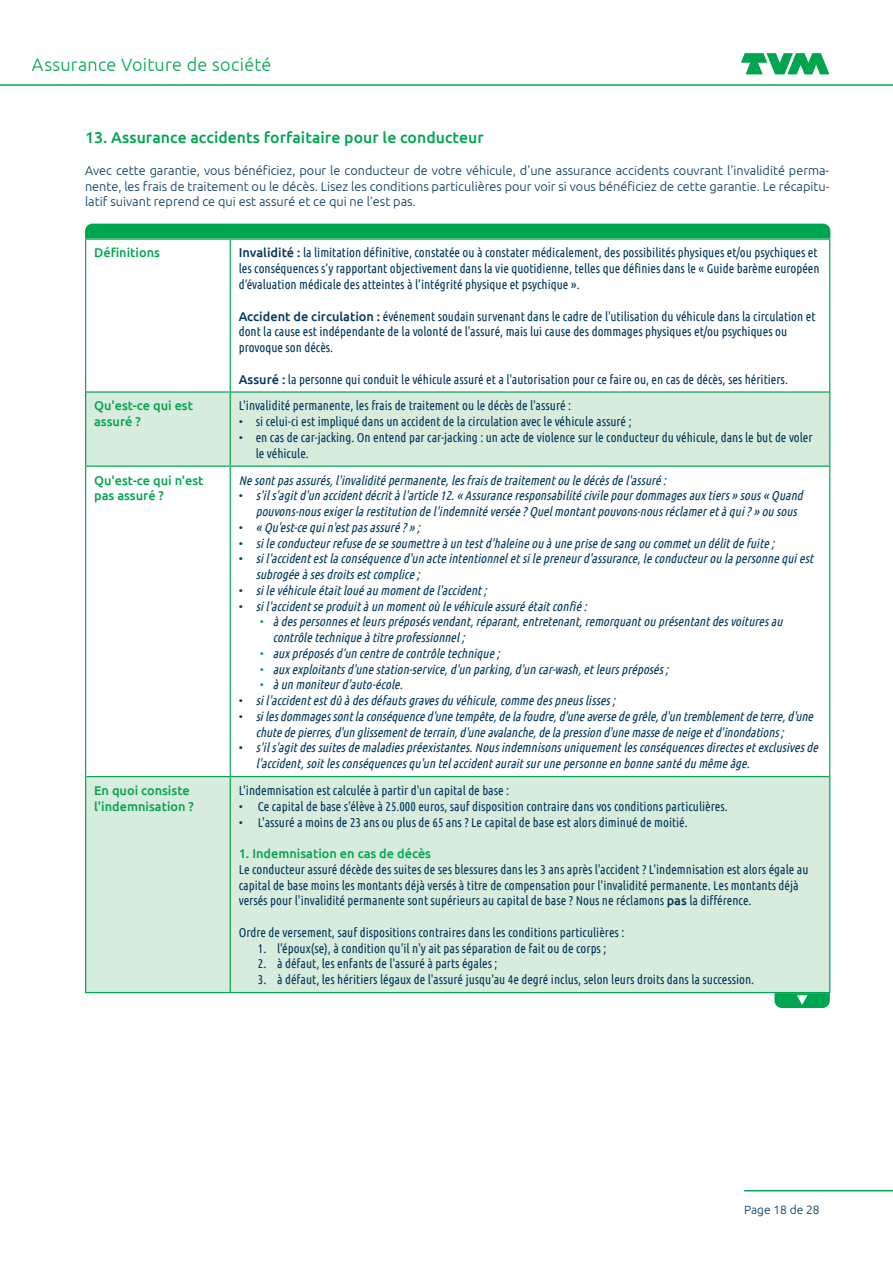
<style>
.page{position:relative;width:893px;height:1263px;background:#fff}
.page>*{position:absolute;margin:0;border:0;box-sizing:border-box;transform-origin:0 0}
.t1{font:300 18px "Ubuntu";letter-spacing:.015em;color:#00a54f}
.t2{font:500 15.75px "Ubuntu";letter-spacing:.005em;color:#00a54f}
.t3{font:12.75px/15.8px "Ubuntu Condensed";color:#01385b}
.t4{font:italic 12.75px/15.8px "Ubuntu Condensed";color:#01385b}
.t5{font:300 12.75px/15.8px "Ubuntu";color:#01385b;text-align:justify}
.t6{font:500 12.75px/15.3px "Ubuntu";color:#00a54f}
.t7{font:300 12px "Ubuntu";color:#01385b}
.s1{font-family:"Ubuntu";font-weight:500}
.s2{font-style:normal}
.s3{font-style:normal;color:#00a54f}
</style>
<div class="page">
<svg style="left:741px;top:53px;width:88px;height:21px"></svg>
<hr style="left:0;top:84px;width:893px;height:2px;background:#00a54f">
<hr style="left:744px;top:1190px;width:149px;height:1px;background:#00a54f">
<svg style="left:86px;top:393px;width:743px;height:599px"></svg>
<hr style="left:230px;top:240px;width:1px;height:151px;background:#00a54f">
<hr style="left:86px;top:391px;width:144px;height:2px;background:#00a54f">
<hr style="left:230px;top:391px;width:599px;height:2px;background:#00a54f">
<hr style="left:230px;top:393px;width:1px;height:73px;background:#00a54f">
<hr style="left:230px;top:467px;width:1px;height:309px;background:#00a54f">
<hr style="left:86px;top:776px;width:144px;height:1px;background:#00a54f">
<hr style="left:230px;top:776px;width:599px;height:1px;background:#00a54f">
<hr style="left:230px;top:777px;width:1px;height:215px;background:#00a54f">
<hr style="left:85px;top:992px;width:145px;height:1px;background:#00a54f">
<hr style="left:230px;top:992px;width:600px;height:1px;background:#00a54f">
<hr style="left:85px;top:238px;width:145px;height:2px;background:#00a54f">
<hr style="left:85px;top:240px;width:1px;height:152px;background:#00a54f">
<hr style="left:230px;top:238px;width:600px;height:2px;background:#00a54f">
<hr style="left:829px;top:240px;width:1px;height:152px;background:#00a54f">
<hr style="left:85px;top:392px;width:1px;height:74px;background:#00a54f">
<hr style="left:829px;top:392px;width:1px;height:74px;background:#00a54f">
<hr style="left:85px;top:466px;width:145px;height:1px;background:#00a54f">
<hr style="left:85px;top:467px;width:1px;height:310px;background:#00a54f">
<hr style="left:230px;top:466px;width:600px;height:1px;background:#00a54f">
<hr style="left:829px;top:467px;width:1px;height:310px;background:#00a54f">
<hr style="left:85px;top:777px;width:1px;height:215px;background:#00a54f">
<hr style="left:829px;top:777px;width:1px;height:215px;background:#00a54f">
<div style="left:85px;top:224px;width:745px;height:14px;background:#00a54f"></div>
<svg style="left:774px;top:993px;width:56px;height:15px"></svg>
<h1 class="t1" style="left:32px;top:54px;width:241px">Assurance Voiture de société</h1>
<p class="t2" style="left:85px;top:128px;width:400px">13. Assurance accidents forfaitaire pour le conducteur</p>
<p class="t5" style="left:85px;top:162px;width:746px">Avec cette garantie, vous bénéficiez, pour le conducteur de votre véhicule, d'une assurance accidents couvrant l'invalidité perma&shy;nente, les frais de traitement ou le décès. Lisez les conditions particulières pour voir si vous bénéficiez de cette garantie. Le récapitu&shy;latif suivant reprend ce qui est assuré et ce qui ne l’est pas.</p>
<p class="t6" style="left:94px;top:245px;width:67px">Définitions</p>
<p class="t3" style="left:239px;top:245px;width:582px"><span class="s1">Invalidité :</span> la limitation définitive, constatée ou à constater médicalement, des possibilités physiques et/ou psychiques et les conséquences s’y rapportant objectivement dans la vie quotidienne, telles que définies dans le « Guide barème européen d’évaluation médicale des atteintes à l’intégrité physique et psychique ».</p>
<p class="t3" style="left:239px;top:308px;width:578px"><span class="s1">Accident de circulation :</span> événement soudain survenant dans le cadre de l'utilisation du véhicule dans la circulation et dont la cause est indépendante de la volonté de l'assuré, mais lui cause des dommages physiques et/ou psychiques ou provoque son décès.</p>
<p class="t3" style="left:239px;top:371px;width:551px"><span class="s1">Assuré :</span> la personne qui conduit le véhicule assuré et a l'autorisation pour ce faire ou, en cas de décès, ses héritiers.</p>
<p class="t6" style="left:94px;top:398px;width:100px">Qu'est-ce qui est assuré ?</p>
<p class="t3" style="left:239px;top:398px;width:334px">L'invalidité permanente, les frais de traitement ou le décès de l'assuré :</p>
<p class="t3" style="left:239px;top:413px;width:394px">• si celui-ci est impliqué dans un accident de la circulation avec le véhicule assuré ;</p>
<p class="t3" style="left:256px;top:429px;width:558px;text-indent:-17px">• en cas de car-jacking. On entend par car-jacking : un acte de violence sur le conducteur du véhicule, dans le but de voler le véhicule.</p>
<p class="t6" style="left:94px;top:472px;width:111px">Qu'est-ce qui n'est pas assuré ?</p>
<p class="t4" style="left:239px;top:472px;width:432px">Nesontpasassurés,l'invaliditépermanente,lesfraisdetraitementou ledécèsdel'assuré:</p>
<p class="t4" style="left:256px;top:487px;width:552px;text-indent:-17px"><span class="s2">•</span> s'ils'agitd'un accidentdécritàl'article12.«Assuranceresponsabilitécivilepourdommagesauxtiers»sous«Quand pouvons-nousexigerlarestitution del'indemnitéversée?Quelmontantpouvons-nousréclameretàqui?»ou sous</p>
<p class="t4" style="left:239px;top:519px;width:186px"><span class="s2">•</span> «Qu'est-cequin'estpasassuré?»;</p>
<p class="t4" style="left:239px;top:535px;width:540px"><span class="s2">•</span> sileconducteurrefusedesesoumettreàun testd'haleineou àuneprisedesang ou commetun délitdefuite;</p>
<p class="t4" style="left:256px;top:550px;width:562px;text-indent:-17px"><span class="s2">•</span> sil'accidentestlaconséquenced'un acteintentionneletsilepreneurd'assurance,leconducteurou lapersonnequiest subrogéeàsesdroitsestcomplice;</p>
<p class="t4" style="left:239px;top:582px;width:253px"><span class="s2">•</span> silevéhiculeétaitlouéau momentdel'accident;</p>
<p class="t4" style="left:239px;top:598px;width:353px"><span class="s2">•</span> sil'accidentseproduitàun momentoù levéhiculeassuréétaitconfié:</p>
<p class="t4" style="left:273px;top:613px;width:514px;text-indent:-13px"><span class="s3">•</span> àdespersonnesetleurspréposésvendant,réparant,entretenant,remorquantou présentantdesvoituresau contrôletechniqueàtitreprofessionnel;</p>
<p class="t4" style="left:260px;top:645px;width:244px"><span class="s3">•</span> auxpréposésd’un centredecontrôletechnique;</p>
<p class="t4" style="left:260px;top:661px;width:413px"><span class="s3">•</span> auxexploitantsd'unestation-service,d'un parking,d'un car-wash,etleurspréposés;</p>
<p class="t4" style="left:260px;top:676px;width:147px"><span class="s3">•</span> àun moniteurd'auto-école.</p>
<p class="t4" style="left:239px;top:692px;width:381px"><span class="s2">•</span> sil'accidentestdû àdesdéfautsgravesdu véhicule,commedespneuslisses;</p>
<p class="t4" style="left:256px;top:708px;width:562px;text-indent:-17px"><span class="s2">•</span> silesdommagessontlaconséquenced'unetempête,delafoudre,d'uneaversedegrêle,d'untremblementdeterre,d'une chutedepierres,d'unglissementdeterrain,d'uneavalanche,delapressiond'unemassedeneigeetd'inondations;</p>
<p class="t4" style="left:256px;top:739px;width:567px;text-indent:-17px"><span class="s2">•</span> s'ils'agitdessuitesdemaladiespréexistantes.Nousindemnisonsuniquementlesconséquencesdirectesetexclusivesde l'accident,soitlesconséquencesqu'un telaccidentauraitsurunepersonneen bonnesantédu mêmeâge.</p>
<p class="t6" style="left:94px;top:782px;width:101px;line-height:15.8px">En quoi consiste l'indemnisation ?</p>
<p class="t3" style="left:239px;top:782px;width:272px">L'indemnisation est calculée à partir d'un capital de base :</p>
<p class="t3" style="left:239px;top:798px;width:490px">• Ce capital de base s'élève à 25.000 euros, sauf disposition contraire dans vos conditions particulières.</p>
<p class="t3" style="left:239px;top:814px;width:451px">• L'assuré a moins de 23 ans ou plus de 65 ans ? Le capital de base est alors diminué de moitié.</p>
<p class="t6" style="left:239px;top:845px;width:194px">1. Indemnisation en cas de décès</p>
<p class="t3" style="left:239px;top:861px;width:571px">Le conducteur assuré décède des suites de ses blessures dans les 3 ans après l'accident ? L'indemnisation est alors égale au capital de base moins les montants déjà versés à titre de compensation pour l'invalidité permanente. Les montants déjà versés pour l'invalidité permanente sont supérieurs au capital de base ? Nous ne réclamons <span class="s1">pas</span> la différence.</p>
<p class="t3" style="left:239px;top:924px;width:387px">Ordre de versement, sauf dispositions contraires dans les conditions particulières :</p>
<p class="t3" style="left:258px;top:940px;width:350px">1. l'époux(se), à condition qu'il n'y ait pas séparation de fait ou de corps ;</p>
<p class="t3" style="left:258px;top:955px;width:241px">2. à défaut, les enfants de l'assuré à parts égales ;</p>
<p class="t3" style="left:258px;top:971px;width:498px">3. à défaut, les héritiers légaux de l'assuré jusqu'au 4e degré inclus, selon leurs droits dans la succession.</p>
<p class="t7" style="left:744px;top:1202px;width:77px">Page 18 de 28</p>
</div>
